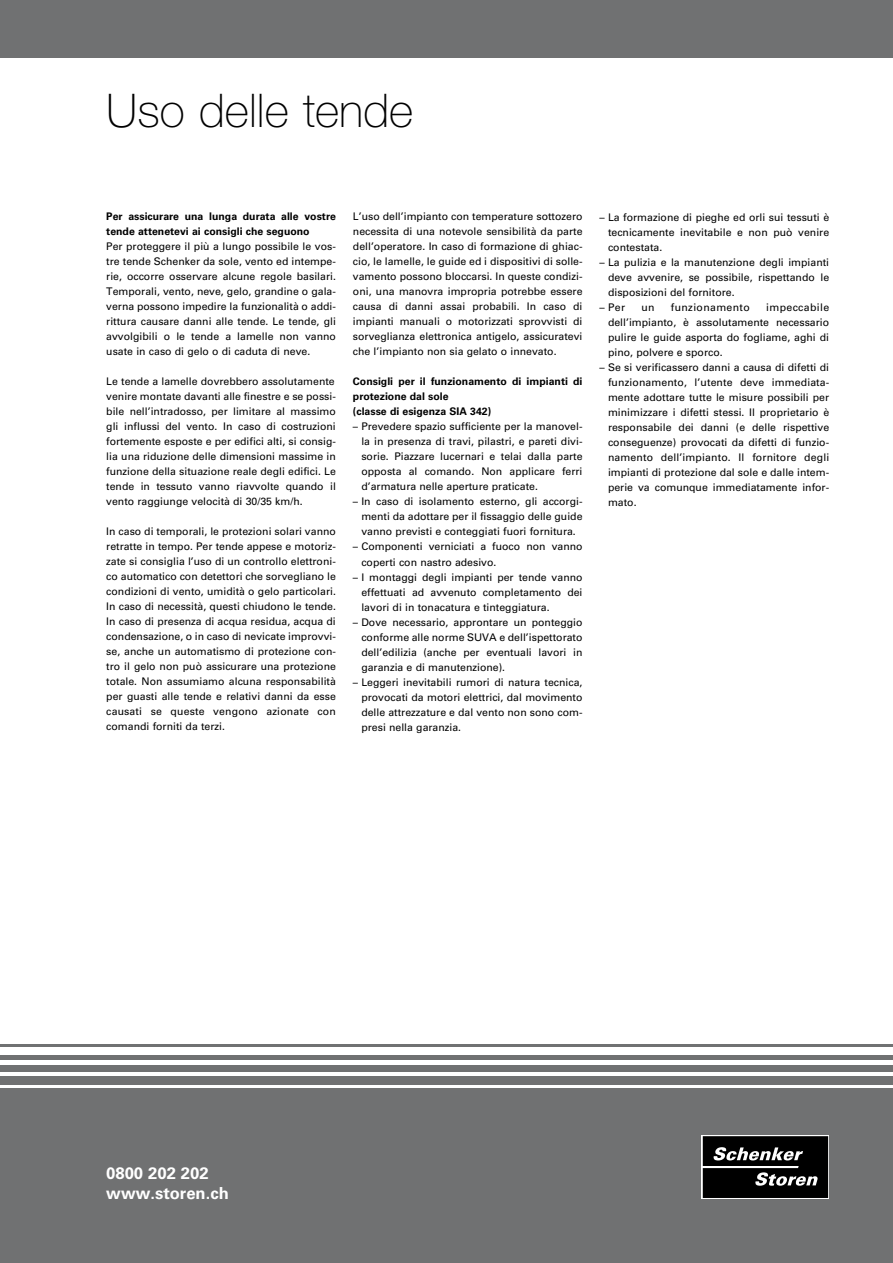
<style>
.page{position:relative;width:893px;height:1263px;background:#fff}
.page>*{position:absolute;margin:0;border:0;box-sizing:border-box;transform-origin:0 0}
.t1{font:100 46.5px "Helvetica Neue LT Std";color:#000}
.t2{font:700 16.5px/20px "Univers LT Std";color:#fff}
.t3{font:10.5px/15px "Univers LT Std";color:#000;text-align:justify}
.t4{font:700 10.5px/15px "Univers LT Std";color:#000}
.t5{font:10.5px "Univers LT Std";letter-spacing:.035em;color:#000}
</style>
<div class="page">
<div style="left:0;top:0;width:893px;height:57px;background:#707172"></div>
<div style="left:0;top:1088px;width:893px;height:175px;background:#707172"></div>
<div style="left:0;top:1076px;width:893px;height:9px;background:#707172"></div>
<div style="left:0;top:1066px;width:893px;height:6px;background:#707172"></div>
<hr style="left:0;top:1055px;width:893px;height:4px;background:#707172">
<hr style="left:0;top:1045px;width:893px;height:2px;background:#707172">
<svg style="left:702px;top:1135px;width:127px;height:64px"></svg>
<svg style="left:703px;top:1136px;width:125px;height:62px;background:#242424"></svg>
<h1 class="t1" style="left:106px;top:84px;width:309px">Uso delle tende</h1>
<p class="t4" style="left:106px;top:209px;width:231px">Per assicurare una lunga durata alle vostre tende attenetevi ai consigli che seguono</p>
<p class="t3" style="left:106px;top:239px;width:231px">Per proteggere il più a lungo possibile le vos&shy;tre tende Schenker da sole, vento ed intempe&shy;rie, occorre osservare alcune regole basilari.<br>Temporali, vento, neve, gelo, grandine o gala&shy;verna possono impedire la funzionalità o addi&shy;rittura causare danni alle tende. Le tende, gli avvolgibili o le tende a lamelle non vanno usate in caso di gelo o di caduta di neve.</p>
<p class="t3" style="left:106px;top:374px;width:231px">Le tende a lamelle dovrebbero assolutamente venire montate davanti alle finestre e se possi&shy;bile nell’intradosso, per limitare al massimo gli influssi del vento. In caso di costruzioni fortemente esposte e per edifici alti, si consig&shy;lia una riduzione delle dimensioni massime in funzione della situazione reale degli edifici. Le tende in tessuto vanno riavvolte quando il vento raggiunge velocità di 30/35 km/h.</p>
<p class="t3" style="left:106px;top:524px;width:231px">In caso di temporali, le protezioni solari vanno retratte in tempo. Per tende appese e motoriz&shy;zate si consiglia l’uso di un controllo elettroni&shy;co automatico con detettori che sorvegliano le condizioni di vento, umidità o gelo particolari.<br>In caso di necessità, questi chiudono le tende.<br>In caso di presenza di acqua residua, acqua di condensazione, o in caso di nevicate improvvi&shy;se, anche un automatismo di protezione con&shy;tro il gelo non può assicurare una protezione totale. Non assumiamo alcuna responsabilità per guasti alle tende e relativi danni da esse causati se queste vengono azionate con comandi forniti da terzi.</p>
<p class="t3" style="left:353px;top:209px;width:231px">L’uso dell’impianto con temperature sottozero necessita di una notevole sensibilità da parte dell’operatore. In caso di formazione di ghiac&shy;cio, le lamelle, le guide ed i dispositivi di solle&shy;vamento possono bloccarsi. In queste condizi&shy;oni, una manovra impropria potrebbe essere causa di danni assai probabili. In caso di impianti manuali o motorizzati sprovvisti di sorveglianza elettronica antigelo, assicuratevi che l’impianto non sia gelato o innevato.</p>
<p class="t4" style="left:353px;top:374px;width:231px">Consigli per il funzionamento di impianti di protezione dal sole<br>(classe di esigenza SIA 342)</p>
<p class="t3" style="left:361px;top:419px;width:223px;text-indent:-8px">– Prevedere spazio sufficiente per la manovel&shy;la in presenza di travi, pilastri, e pareti divi&shy;sorie. Piazzare lucernari e telai dalla parte opposta al comando. Non applicare ferri d’armatura nelle aperture praticate.</p>
<p class="t3" style="left:361px;top:494px;width:223px;text-indent:-8px">– In caso di isolamento esterno, gli accorgi&shy;menti da adottare per il fissaggio delle guide vanno previsti e conteggiati fuori fornitura.</p>
<p class="t3" style="left:361px;top:539px;width:223px;text-indent:-8px">– Componenti verniciati a fuoco non vanno coperti con nastro adesivo.</p>
<p class="t3" style="left:361px;top:569px;width:223px;text-indent:-8px">– I montaggi degli impianti per tende vanno effettuati ad avvenuto completamento dei lavori di in tonacatura e tinteggiatura.</p>
<p class="t3" style="left:361px;top:614px;width:223px;text-indent:-8px">– Dove necessario, approntare un ponteggio conforme alle norme SUVA e dell’ispettorato dell’edilizia (anche per eventuali lavori in garanzia e di manutenzione).</p>
<p class="t3" style="left:361px;top:674px;width:223px;text-indent:-8px">– Leggeri inevitabili rumori di natura tecnica, provocati da motori elettrici, dal movimento delle attrezzature e dal vento non sono com&shy;presi nella garanzia.</p>
<p class="t3" style="left:608px;top:209px;width:223px;text-indent:-8px">– La formazione di pieghe ed orli sui tessuti è tecnicamente inevitabile e non può venire contestata.</p>
<p class="t3" style="left:608px;top:254px;width:223px;text-indent:-8px">– La pulizia e la manutenzione degli impianti deve avvenire, se possibile, rispettando le disposizioni del fornitore.</p>
<p class="t3" style="left:600px;top:299px;width:27px">– Per</p>
<p class="t3" style="left:641px;top:299px;width:15px">un</p>
<p class="t5" style="left:671px;top:301px;width:80px">funzionamento</p>
<p class="t3" style="left:608px;top:299px;width:223px;text-indent:158px">impeccabile dell’impianto, è assolutamente necessario pulire le guide asporta do fogliame, aghi di pino, polvere e sporco.</p>
<p class="t3" style="left:608px;top:359px;width:223px;text-indent:-8px">– Se si verificassero danni a causa di difetti di funzionamento, l’utente deve immediata&shy;mente adottare tutte le misure possibili per minimizzare i difetti stessi. Il proprietario è responsabile dei danni (e delle rispettive conseguenze) provocati da difetti di funzio&shy;namento dell’impianto. Il fornitore degli impianti di protezione dal sole e dalle intem&shy;perie va comunque immediatamente infor&shy;mato.</p>
<h2 class="t2" style="left:106px;top:1164px;width:124px">0800 202 202 www.storen.ch</h2>
</div>
